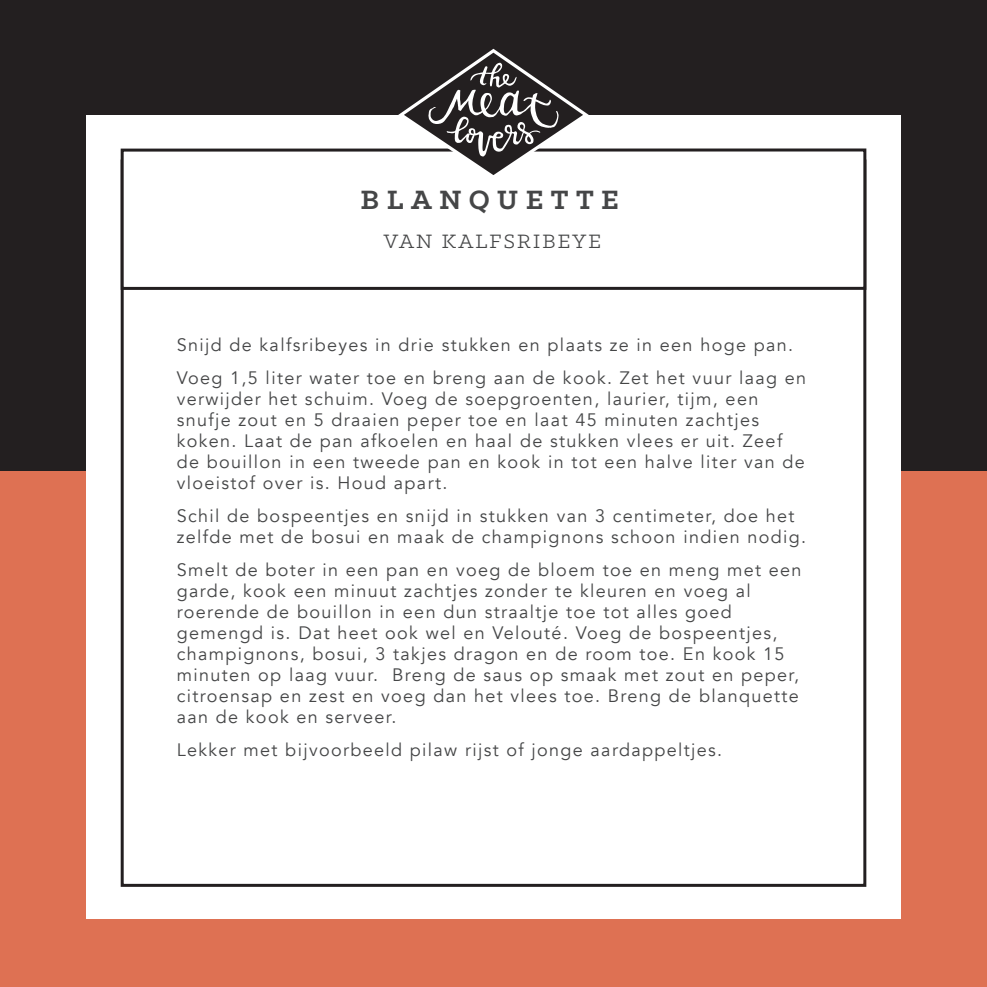
<style>
.page{position:relative;width:987px;height:987px;background:#fff}
.page>*{position:absolute;margin:0;border:0;box-sizing:border-box;transform-origin:0 0}
.t1{font:700 30px "Klinic Slab";letter-spacing:.25em;color:#454647}
.t2{font:21.9px "Klinic Slab";letter-spacing:.1em;color:#454647}
.t3{font:18px/21px "Avenir";letter-spacing:.075em;color:#454647}
</style>
<div class="page">
<div style="left:0;top:470px;width:986px;height:516px;background:#de7153"></div>
<div style="left:0;top:0;width:986px;height:470px;background:#231f20"></div>
<div style="left:86px;top:115px;width:814px;height:803px;background:#fff"></div>
<div style="left:121px;top:159px;width:745px;height:727px;background:#fff;border:3px solid #231f20"></div>
<div style="left:122px;top:150px;width:742px;height:138px;background:#fff"></div>
<div style="left:121px;top:148px;width:745px;height:142px;border:3px solid #231f20"></div>
<svg style="left:398px;top:49px;width:190px;height:126px"></svg>
<h1 class="t1" style="left:360px;top:180px;width:260px">BLANQUETTE</h1>
<p class="t2" style="left:384px;top:227px;width:218px">VAN KALFSRIBEYE</p>
<p class="t3" style="left:177px;top:328px;width:631px;line-height:33px">Snijd de kalfsribeyes in drie stukken en plaats ze in een hoge pan.<br>Voeg 1,5 liter water toe en breng aan de kook. Zet het vuur laag en</p>
<p class="t3" style="left:177px;top:388px;width:629px">verwijder het schuim. Voeg de soepgroenten, laurier, tijm, een snufje zout en 5 draaien peper toe en laat 45 minuten zachtjes koken. Laat de pan afkoelen en haal de stukken vlees er uit. Zeef de bouillon in een tweede pan en kook in tot een halve liter van de vloeistof over is. Houd apart.</p>
<p class="t3" style="left:177px;top:505px;width:631px">Schil de bospeentjes en snijd in stukken van 3 centimeter, doe het zelfde met de bosui en maak de champignons schoon indien nodig.</p>
<p class="t3" style="left:177px;top:559px;width:626px">Smelt de boter in een pan en voeg de bloem toe en meng met een garde, kook een minuut zachtjes zonder te kleuren en voeg al roerende de bouillon in een dun straaltje toe tot alles goed gemengd is. Dat heet ook wel en Velouté. Voeg de bospeentjes, champignons, bosui, 3 takjes dragon en de room toe. En kook 15 minuten op laag vuur. Breng de saus op smaak met zout en peper, citroensap en zest en voeg dan het vlees toe. Breng de blanquette aan de kook en serveer.</p>
<p class="t3" style="left:177px;top:739px;width:547px">Lekker met bijvoorbeeld pilaw rijst of jonge aardappeltjes.</p>
</div>
